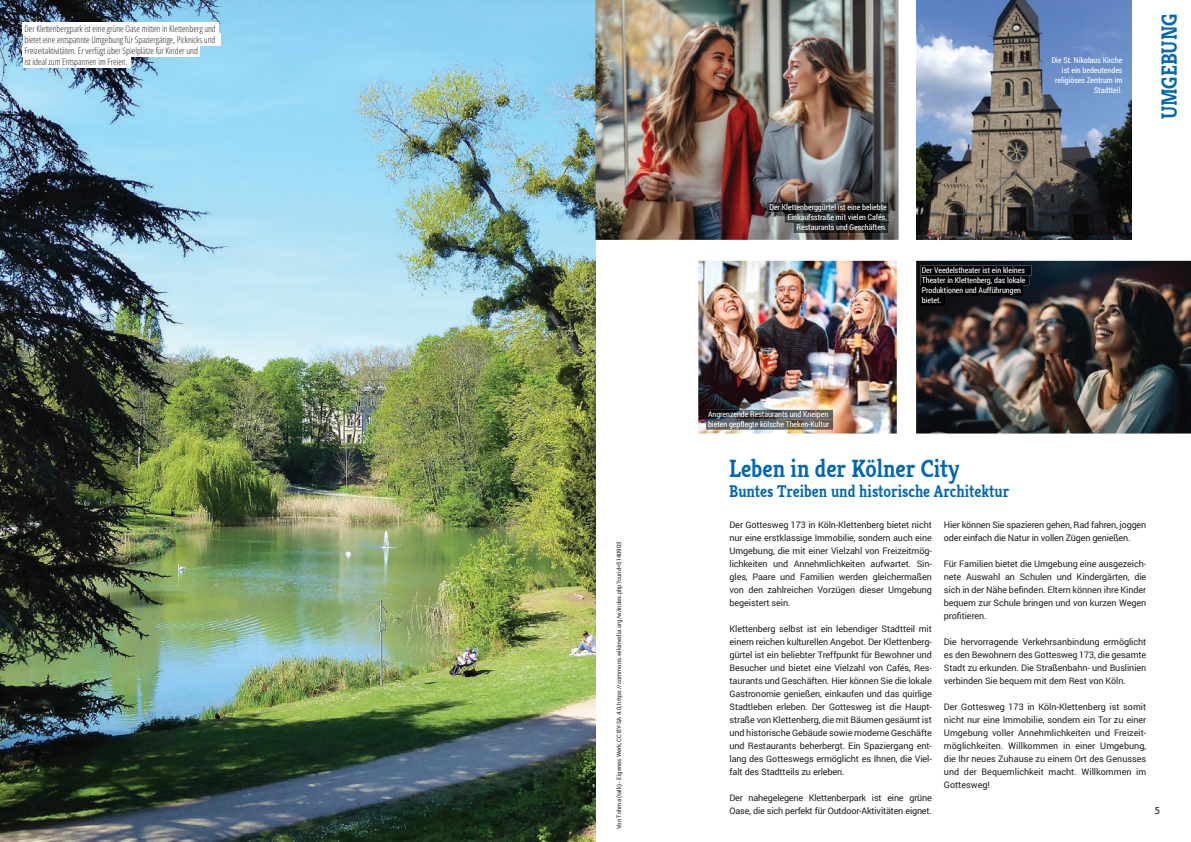
<style>
.page{position:relative;width:1191px;height:842px;background:#fff}
.page>*{position:absolute;margin:0;border:0;box-sizing:border-box;transform-origin:0 0}
.t1{font:700 25px "Kreon";color:#0166b3;scale:.9 1}
.t2{font:700 22px "Kreon";color:#0166b3;scale:.9 1}
.t3{font:700 17px "Kreon";color:#0166b3;scale:.9 1}
.t4{font:10px "Kreon";color:#231f20}
.t5{font:9px/13px "Roboto";letter-spacing:-.01em;color:#231f20;text-align:justify}
.t6{font:300 condensed 9px/11px "Open Sans";color:#231f20}
.t7{font:8px/10px "Roboto Condensed";color:#fff}
.t8{font:6px "Roboto";letter-spacing:-.01em;color:#231f20}
</style>
<div class="page">
<img style="left:0;top:0;width:595px;height:842px">
<img style="left:595px;top:0;width:303px;height:240px">
<img style="left:698px;top:261px;width:198px;height:172px">
<img style="left:706px;top:410px;width:127px;height:20px">
<img style="left:706px;top:420px;width:127px;height:1px">
<div style="left:23px;top:23px;width:196px;height:11px;background:#fff"></div>
<div style="left:23px;top:33px;width:197px;height:13px;background:#fff"></div>
<div style="left:23px;top:45px;width:177px;height:11px;background:#fff"></div>
<div style="left:23px;top:56px;width:107px;height:12px;background:#fff"></div>
<img style="left:916px;top:261px;width:275px;height:172px">
<img style="left:916px;top:0;width:215px;height:240px">
<img style="left:920px;top:265px;width:111px;height:10px">
<img style="left:767px;top:202px;width:121px;height:11px">
<img style="left:784px;top:212px;width:104px;height:11px">
<img style="left:793px;top:223px;width:95px;height:10px">
<img style="left:920px;top:275px;width:109px;height:10px">
<img style="left:920px;top:285px;width:102px;height:10px">
<img style="left:920px;top:295px;width:24px;height:10px">
<p class="t6" style="left:24px;top:23px;width:193px">Der Klettenbergpark ist eine grüne Oase mitten in Klettenberg und bietet eine entspannte Umgebung für Spaziergänge, Picknicks und Freizeitaktivitäten. Er verfügt über Spielplätze für Kinder und<br>ist ideal zum Entspannen im Freien.</p>
<p class="t8" style="left:615px;top:829px;width:289px;rotate:-90deg">Von Tohma (talk) - Eigenes Werk, CC BY-SA 4.0, https://commons.wikimedia.org/w/index.php?curid=5140903</p>
<p class="t7" style="left:1051px;top:55px;width:72px;text-align:right">Die St. Nikolaus Kirche ist ein bedeutendes religiöses Zentrum im<br>Stadtteil.</p>
<p class="t7" style="left:769px;top:202px;width:119px;text-align:right">Der Klettenberggürtel ist eine beliebte<br>Einkaufsstraße mit vielen Cafés,<br>Restaurants und Geschäften.</p>
<p class="t7" style="left:921px;top:265px;width:105px">Der Veedelstheater ist ein kleines<br>Theater in Klettenberg, das lokale<br>Produktionen und Aufführungen bietet.</p>
<h2 class="t2" style="left:1155px;top:119px;width:119px;rotate:-90deg">UMGEBUNG</h2>
<p class="t7" style="left:708px;top:408px;width:123px">Angrenzende Restaurants und Kneipen bieten gepflegte kölsche Theken-Kultur</p>
<h1 class="t1" style="left:729px;top:452px;width:257px">Leben in der Kölner City</h1>
<h3 class="t3" style="left:729px;top:480px;width:313px">Buntes Treiben und historische Architektur</h3>
<p class="t5" style="left:729px;top:518px;width:204px">Der Gottesweg 173 in Köln-Klettenberg bietet nicht nur eine erstklassige Immobilie, sondern auch eine Umgebung, die mit einer Vielzahl von Freizeitmög&shy;lichkeiten und Annehmlichkeiten aufwartet. Sin&shy;gles, Paare und Familien werden gleichermaßen von den zahlreichen Vorzügen dieser Umgebung begeistert sein.</p>
<p class="t5" style="left:729px;top:622px;width:204px">Klettenberg selbst ist ein lebendiger Stadtteil mit einem reichen kulturellen Angebot. Der Klettenberg&shy;gürtel ist ein beliebter Treffpunkt für Bewohner und Besucher und bietet eine Vielzahl von Cafés, Res&shy;taurants und Geschäften. Hier können Sie die lokale Gastronomie genießen, einkaufen und das quirlige Stadtleben erleben. Der Gottesweg ist die Haupt&shy;straße von Klettenberg, die mit Bäumen gesäumt ist und historische Gebäude sowie moderne Geschäfte und Restaurants beherbergt. Ein Spaziergang ent&shy;lang des Gotteswegs ermöglicht es Ihnen, die Viel&shy;falt des Stadtteils zu erleben.</p>
<p class="t5" style="left:729px;top:791px;width:204px">Der nahegelegene Klettenberpark ist eine grüne<br>Oase, die sich perfekt für Outdoor-Aktivitäten eignet.</p>
<p class="t5" style="left:944px;top:518px;width:204px">Hier können Sie spazieren gehen, Rad fahren, joggen oder einfach die Natur in vollen Zügen genießen.</p>
<p class="t5" style="left:944px;top:557px;width:204px">Für Familien bietet die Umgebung eine ausgezeich&shy;nete Auswahl an Schulen und Kindergärten, die sich in der Nähe befinden. Eltern können ihre Kinder bequem zur Schule bringen und von kurzen Wegen profitieren.</p>
<p class="t5" style="left:944px;top:635px;width:204px">Die hervorragende Verkehrsanbindung ermöglicht es den Bewohnern des Gottesweg 173, die gesamte Stadt zu erkunden. Die Straßenbahn- und Buslinien verbinden Sie bequem mit dem Rest von Köln.</p>
<p class="t5" style="left:944px;top:700px;width:204px">Der Gottesweg 173 in Köln-Klettenberg ist somit nicht nur eine Immobilie, sondern ein Tor zu einer Umgebung voller Annehmlichkeiten und Freizeit&shy;möglichkeiten. Willkommen in einer Umgebung, die Ihr neues Zuhause zu einem Ort des Genusses und der Bequemlichkeit macht. Willkommen im Gottesweg!</p>
<p class="t4" style="left:1154px;top:804px;width:7px">5</p>
</div>
